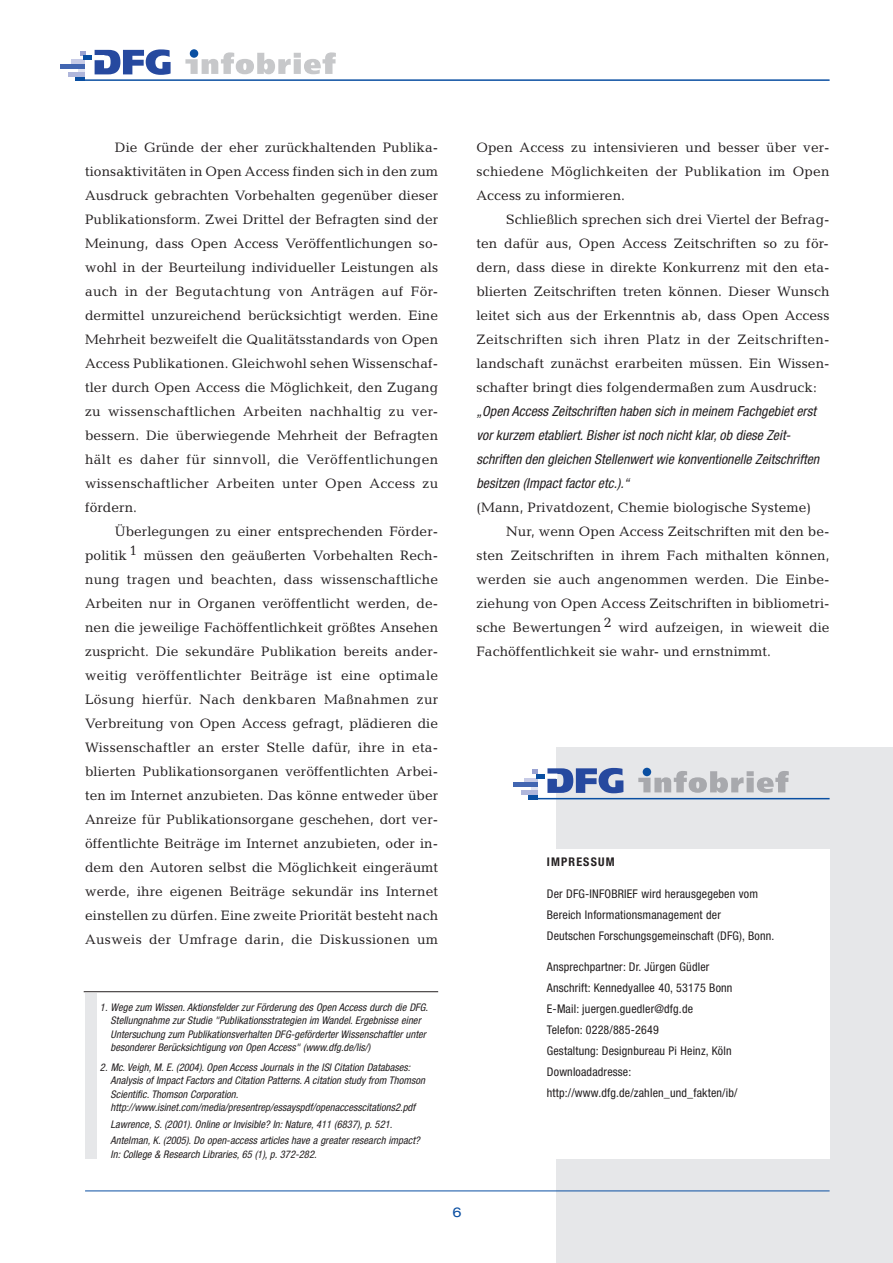
<style>
.page{position:relative;width:893px;height:1263px;background:#fff}
.page>*{position:absolute;margin:0;border:0;box-sizing:border-box;transform-origin:0 0}
.t1{font:13.8px/24px "Candida";letter-spacing:.005em;color:#231f20;text-align:justify}
.t2{font:italic condensed 13.8px/24px "Helvetica Neue";letter-spacing:.005em;color:#231f20}
.t3{font:expanded 13.5px "Helvetica Neue";color:#0a4fa2}
.t4{font:condensed 12px/21px "Helvetica Neue";letter-spacing:.015em;color:#231f20}
.t5{font:700 condensed 12px "Helvetica Neue";letter-spacing:.095em;color:#231f20}
.t6{font:italic condensed 10.5px/13.5px "Helvetica Neue";letter-spacing:.005em;color:#231f20}
</style>
<div class="page">
<hr style="left:75px;top:77px;width:17px;height:4px;background:#0a4fa2">
<hr style="left:71px;top:60px;width:20px;height:4px;background:#c7cbe6">
<div style="left:68px;top:72px;width:21px;height:5px;background:#afb6db"></div>
<hr style="left:61px;top:64px;width:31px;height:4px;background:#4266b1">
<div style="left:86px;top:56px;width:19px;height:25px;background:#fff"></div>
<svg style="left:190px;top:49px;width:8px;height:9px"></svg>
<svg style="left:185px;top:52px;width:151px;height:22px"></svg>
<svg style="left:78px;top:49px;width:92px;height:26px"></svg>
<div style="left:556px;top:748px;width:336px;height:515px;background:#e6e7e9"></div>
<div style="left:547px;top:849px;width:282px;height:309px;background:#fff"></div>
<hr style="left:85px;top:1191px;width:744px;height:1px;background:#0a4fa2">
<hr style="left:84px;top:79px;width:745px;height:2px;background:#0a4fa2">
<hr style="left:528px;top:795px;width:16px;height:4px;background:#0a4fa2">
<hr style="left:523px;top:778px;width:21px;height:4px;background:#c7cbe6">
<hr style="left:521px;top:791px;width:20px;height:4px;background:#afb6db">
<div style="left:513px;top:782px;width:32px;height:5px;background:#4266b1"></div>
<svg style="left:538px;top:793px;width:18px;height:7px"></svg>
<div style="left:642px;top:768px;width:9px;height:8px;background:#0a4fa2;border-radius:50%"></div>
<svg style="left:638px;top:771px;width:150px;height:22px"></svg>
<svg style="left:531px;top:768px;width:92px;height:25px"></svg>
<hr style="left:528px;top:798px;width:301px;height:1px;background:#0a4fa2">
<div style="left:85px;top:993px;width:11px;height:165px;background:#e6e7e9"></div>
<hr style="left:84px;top:991px;width:354px;height:1px;background:#231f20">
<p class="t1" style="left:85px;top:136px;width:354px;text-indent:30px">Die Gründe der eher zurückhaltenden Publika&shy;tionsaktivitäten in Open Access finden sich in den zum Ausdruck gebrachten Vorbehalten gegenüber dieser Publikationsform. Zwei Drittel der Befragten sind der Meinung, dass Open Access Veröffentlichungen so&shy;wohl in der Beurteilung individueller Leistungen als auch in der Begutachtung von Anträgen auf För&shy;dermittel unzureichend berücksichtigt werden. Eine Mehrheit bezweifelt die Qualitätsstandards von Open Access Publikationen. Gleichwohl sehen Wissenschaf&shy;tler durch Open Access die Möglichkeit, den Zugang zu wissenschaftlichen Arbeiten nachhaltig zu ver&shy;bessern. Die überwiegende Mehrheit der Befragten hält es daher für sinnvoll, die Veröffentlichungen wissenschaftlicher Arbeiten unter Open Access zu fördern.</p>
<p class="t1" style="left:85px;top:520px;width:354px;text-indent:30px">Überlegungen zu einer entsprechenden Förder&shy;politik 1 müssen den geäußerten Vorbehalten Rech&shy;nung tragen und beachten, dass wissenschaftliche Arbeiten nur in Organen veröffentlicht werden, de&shy;nen die jeweilige Fachöffentlichkeit größtes Ansehen zuspricht. Die sekundäre Publikation bereits ander&shy;weitig veröffentlichter Beiträge ist eine optimale Lösung hierfür. Nach denkbaren Maßnahmen zur Verbreitung von Open Access gefragt, plädieren die Wissenschaftler an erster Stelle dafür, ihre in eta&shy;blierten Publikationsorganen veröffentlichten Arbei&shy;ten im Internet anzubieten. Das könne entweder über Anreize für Publikationsorgane geschehen, dort ver&shy;öffentlichte Beiträge im Internet anzubieten, oder in&shy;dem den Autoren selbst die Möglichkeit eingeräumt werde, ihre eigenen Beiträge sekundär ins Internet einstellen zu dürfen. Eine zweite Priorität besteht nach Ausweis der Umfrage darin, die Diskussionen um</p>
<p class="t6" style="left:111px;top:1001px;width:319px;text-indent:-11px">1. Wege zum Wissen. Aktionsfelder zur Förderung des Open Access durch die DFG.<br>Stellungnahme zur Studie "Publikationsstrategien im Wandel. Ergebnisse einer Untersuchung zum Publikationsverhalten DFG-geförderter Wissenschaftler unter besonderer Berücksichtigung von Open Access" (www.dfg.de/lis/)</p>
<p class="t6" style="left:111px;top:1061px;width:316px;text-indent:-11px">2. Mc. Veigh, M. E. (2004). Open Access Journals in the ISI Citation Databases:<br>Analysis of Impact Factors and Citation Patterns. A citation study from Thomson Scientific. Thomson Corporation. http://www.isinet.com/media/presentrep/essayspdf/openaccesscitations2.pdf</p>
<p class="t6" style="left:111px;top:1117px;width:311px;line-height:16.5px">Lawrence, S. (2001). Online or Invisible? In: Nature, 411 (6837), p. 521.<br>Antelman, K. (2005). Do open-access articles have a greater research impact?</p>
<p class="t6" style="left:111px;top:1148px;width:207px">In: College &amp; Research Libraries, 65 (1), p. 372-282.</p>
<p class="t1" style="left:476px;top:136px;width:354px">Open Access zu intensivieren und besser über ver&shy;schiedene Möglichkeiten der Publikation im Open Access zu informieren.</p>
<p class="t1" style="left:476px;top:208px;width:354px;text-indent:30px">Schließlich sprechen sich drei Viertel der Befrag&shy;ten dafür aus, Open Access Zeitschriften so zu för&shy;dern, dass diese in direkte Konkurrenz mit den eta&shy;blierten Zeitschriften treten können. Dieser Wunsch leitet sich aus der Erkenntnis ab, dass Open Access Zeitschriften sich ihren Platz in der Zeitschriften&shy;landschaft zunächst erarbeiten müssen. Ein Wissen&shy;schafter bringt dies folgendermaßen zum Ausdruck:</p>
<p class="t2" style="left:476px;top:400px;width:344px">„Open Access Zeitschriften haben sich in meinem Fachgebiet erst vor kurzem etabliert. Bisher ist noch nicht klar, ob diese Zeit&shy;schriften den gleichen Stellenwert wie konventionelle Zeitschriften besitzen (Impact factor etc.).“</p>
<p class="t1" style="left:476px;top:496px;width:336px">(Mann, Privatdozent, Chemie biologische Systeme)</p>
<p class="t1" style="left:506px;top:520px;width:325px">Nur, wenn Open Access Zeitschriften mit den be-</p>
<p class="t1" style="left:476px;top:544px;width:354px">sten Zeitschriften in ihrem Fach mithalten können,</p>
<p class="t1" style="left:476px;top:568px;width:354px">werden sie auch angenommen werden. Die Einbe-</p>
<p class="t1" style="left:476px;top:592px;width:354px">ziehung von Open Access Zeitschriften in bibliometri-</p>
<p class="t1" style="left:476px;top:616px;width:354px">sche Bewertungen 2 wird aufzeigen, in wieweit die</p>
<p class="t1" style="left:476px;top:640px;width:296px">Fachöffentlichkeit sie wahr- und ernstnimmt.</p>
<p class="t5" style="left:547px;top:858px;width:69px">IMPRESSUM</p>
<p class="t4" style="left:547px;top:884px;width:229px">Der DFG-INFOBRIEF wird herausgegeben vom<br>Bereich Informationsmanagement der<br>Deutschen Forschungsgemeinschaft (DFG), Bonn.</p>
<p class="t4" style="left:547px;top:958px;width:192px">Ansprechpartner: Dr. Jürgen Güdler Anschrift: Kennedyallee 40, 53175 Bonn E-Mail: juergen.guedler@dfg.de<br>Telefon: 0228/885-2649<br>Gestaltung: Designbureau Pi Heinz, Köln Downloadadresse: http://www.dfg.de/zahlen_und_fakten/ib/</p>
<p class="t3" style="left:452px;top:1208px;width:11px">6</p>
</div>
